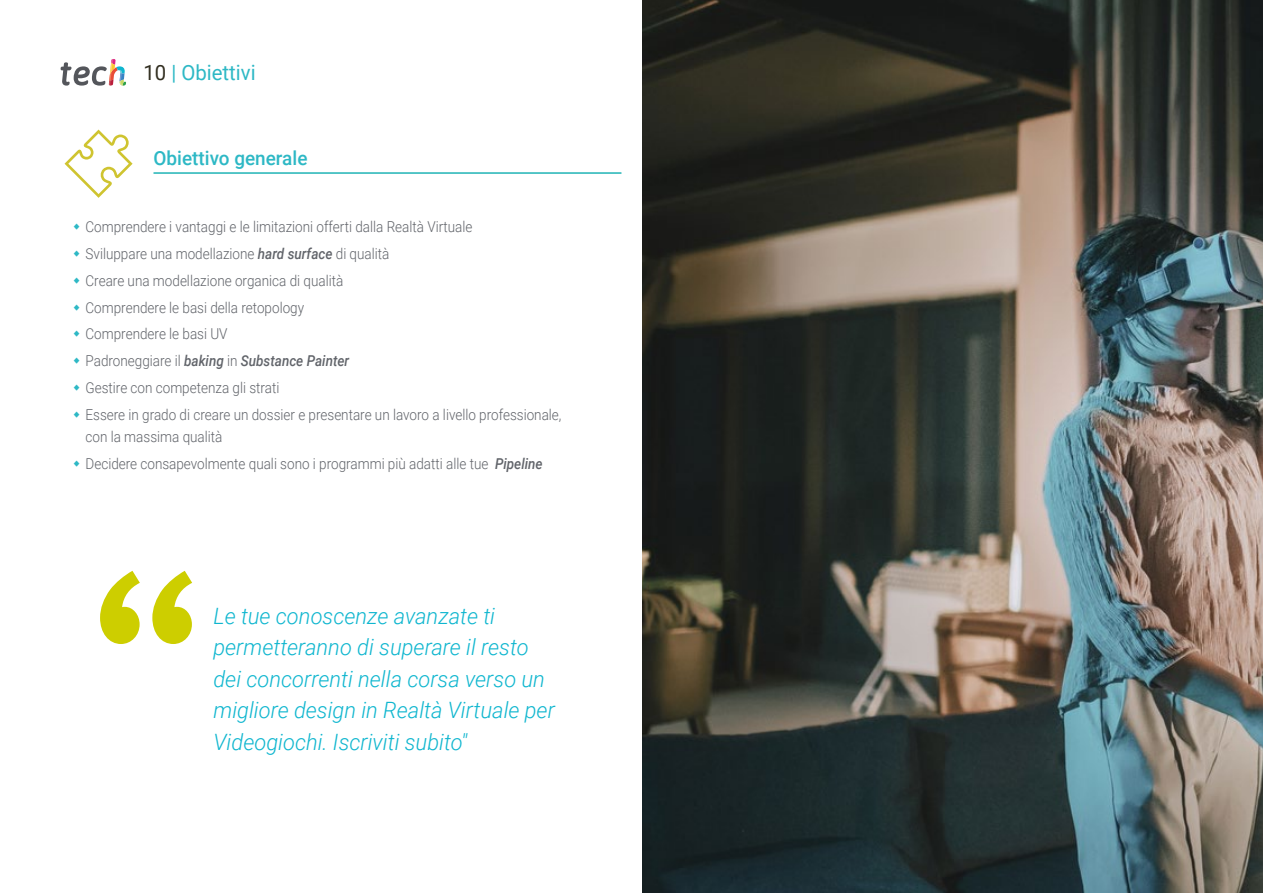
<style>
.page{position:relative;width:1263px;height:893px;background:#fff}
.page>*{position:absolute;margin:0;border:0;box-sizing:border-box;transform-origin:0 0}
.t1{font:italic 300 22.5px/31.5px "Roboto";color:#0fb6cf}
.t2{font:21px "Roboto";color:#2db8c5}
.t3{font:500 19.5px "Roboto";color:#2db8c5}
.t4{font:300 15px/26.7px "Roboto";color:#61646a;scale:.9 1}
.s1{color:#312e20}
.s2{font-weight:500;font-style:italic}
</style>
<div class="page">
<hr style="left:154px;top:173px;width:467px;height:1px;background:#2db8c5">
<svg style="left:65px;top:130px;width:68px;height:68px"></svg>
<svg style="left:61px;top:59px;width:65px;height:27px"></svg>
<svg style="left:100px;top:571px;width:92px;height:73px"></svg>
<img style="left:642px;top:0;width:621px;height:893px">
<h2 class="t2" style="left:144px;top:57px;width:114px"><span class="s1">10</span> | Obiettivi</h2>
<h3 class="t3" style="left:154px;top:144px;width:155px">Obiettivo generale</h3>
<p class="t4" style="left:86px;top:213px;width:530px">Comprendere i vantaggi e le limitazioni offerti dalla Realtà Virtuale<br>Sviluppare una modellazione <span class="s2">hard surface</span> di qualità<br>Creare una modellazione organica di qualità<br>Comprendere le basi della retopology<br>Comprendere le basi UV<br>Padroneggiare il <span class="s2">baking</span> in <span class="s2">Substance Painter<br></span>Gestire con competenza gli strati<br>Essere in grado di creare un dossier e presentare un lavoro a livello professionale,</p>
<p class="t4" style="left:86px;top:423px;width:509px">con la massima qualità<br>Decidere consapevolmente quali sono i programmi più adatti alle tue <span class="s2">Pipeline</span></p>
<h1 class="t1" style="left:213px;top:599px;width:343px">Le tue conoscenze avanzate ti permetteranno di superare il resto dei concorrenti nella corsa verso un migliore design in Realtà Virtuale per Videogiochi. Iscriviti subito"</h1>
</div>
